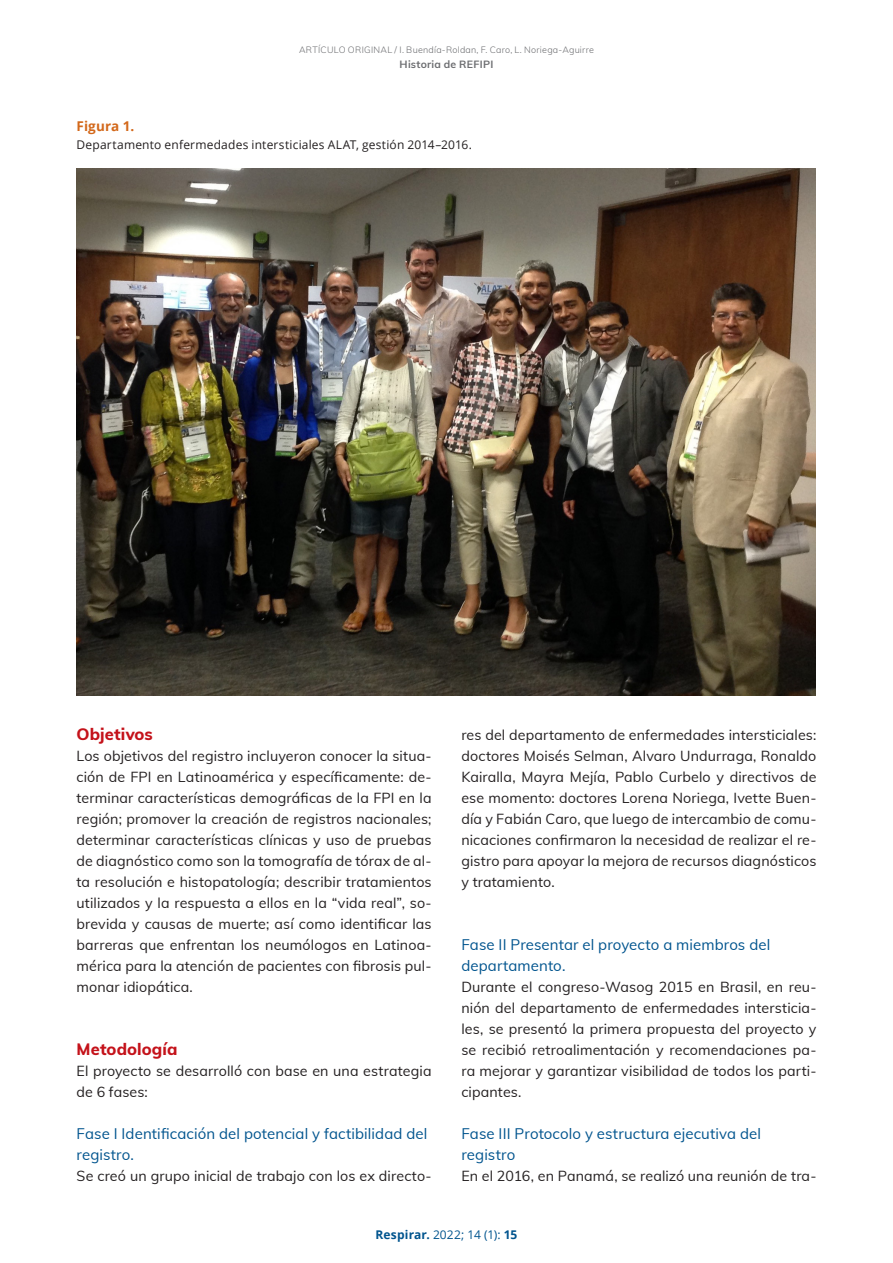
<style>
.page{position:relative;width:893px;height:1263px;background:#fff}
.page>*{position:absolute;margin:0;border:0;box-sizing:border-box;transform-origin:0 0}
.sub1{font:800 16.5px "Muli";letter-spacing:.005em;color:#c4121a}
.sub_3{font:15px/21px "Muli";letter-spacing:.005em;color:#00548e}
.primero_seco{font:14.25px/21px "Muli";letter-spacing:.01em;color:#231f20;text-align:justify}
.tabla_1_tit{font:700 13.5px "Open Sans";letter-spacing:.005em;color:#d3681a}
.tabla_texto1{font:12px "Open Sans";letter-spacing:.015em;color:#231f20}
.t1{font:700 12px "Open Sans";letter-spacing:.01em;color:#00548e}
.t2{font:700 10.5px "Muli";letter-spacing:.025em;color:#6c6d70}
.t3{font:300 9px "Muli";letter-spacing:.025em;color:#6c6d70}
.s1{font-weight:400}
</style>
<div class="page">
<img style="left:77px;top:168px;width:739px;height:527px">
<p class="t3" style="left:299px;top:43px;width:296px">ARTÍCULO ORIGINAL / I. Buendía-Roldan, F. Caro, L. Noriega-Aguirre</p>
<p class="t2" style="left:400px;top:56px;width:95px">Historia de REFIPI</p>
<p class="tabla_1_tit" style="left:77px;top:117px;width:59px">Figura 1.</p>
<p class="tabla_texto1" style="left:77px;top:137px;width:397px">Departamento enfermedades intersticiales ALAT, gestión 2014–2016.</p>
<p class="sub1" style="left:77px;top:722px;width:78px">Objetivos</p>
<p class="primero_seco" style="left:77px;top:745px;width:357px">Los objetivos del registro incluyeron conocer la situa&shy;ción de FPI en Latinoamérica y específicamente: de&shy;terminar características demográficas de la FPI en la región; promover la creación de registros nacionales; determinar características clínicas y uso de pruebas de diagnóstico como son la tomografía de tórax de al&shy;ta resolución e histopatología; describir tratamientos utilizados y la respuesta a ellos en la “vida real”, so&shy;brevida y causas de muerte; así como identificar las barreras que enfrentan los neumólogos en Latinoa&shy;mérica para la atención de pacientes con fibrosis pul&shy;monar idiopática.</p>
<p class="sub1" style="left:77px;top:1037px;width:102px">Metodología</p>
<p class="primero_seco" style="left:77px;top:1060px;width:357px">El proyecto se desarrolló con base en una estrategia de 6 fases:</p>
<p class="sub_3" style="left:77px;top:1123px;width:352px">Fase I Identificación del potencial y factibilidad del registro.</p>
<p class="primero_seco" style="left:77px;top:1165px;width:357px">Se creó un grupo inicial de trabajo con los ex directo-</p>
<p class="primero_seco" style="left:461px;top:724px;width:357px">res del departamento de enfermedades intersticiales: doctores Moisés Selman, Alvaro Undurraga, Ronaldo Kairalla, Mayra Mejía, Pablo Curbelo y directivos de ese momento: doctores Lorena Noriega, Ivette Buen&shy;día y Fabián Caro, que luego de intercambio de comu&shy;nicaciones confirmaron la necesidad de realizar el re&shy;gistro para apoyar la mejora de recursos diagnósticos y tratamiento.</p>
<p class="sub_3" style="left:461px;top:934px;width:310px">Fase II Presentar el proyecto a miembros del departamento.</p>
<p class="primero_seco" style="left:461px;top:976px;width:357px">Durante el congreso-Wasog 2015 en Brasil, en reu&shy;nión del departamento de enfermedades intersticia&shy;les, se presentó la primera propuesta del proyecto y se recibió retroalimentación y recomendaciones pa&shy;ra mejorar y garantizar visibilidad de todos los parti&shy;cipantes.</p>
<p class="sub_3" style="left:461px;top:1123px;width:301px">Fase III Protocolo y estructura ejecutiva del registro</p>
<p class="primero_seco" style="left:461px;top:1165px;width:357px">En el 2016, en Panamá, se realizó una reunión de tra-</p>
<p class="t1" style="left:375px;top:1226px;width:143px">Respirar. <span class="s1">2022; 14 (1):</span> 15</p>
</div>
